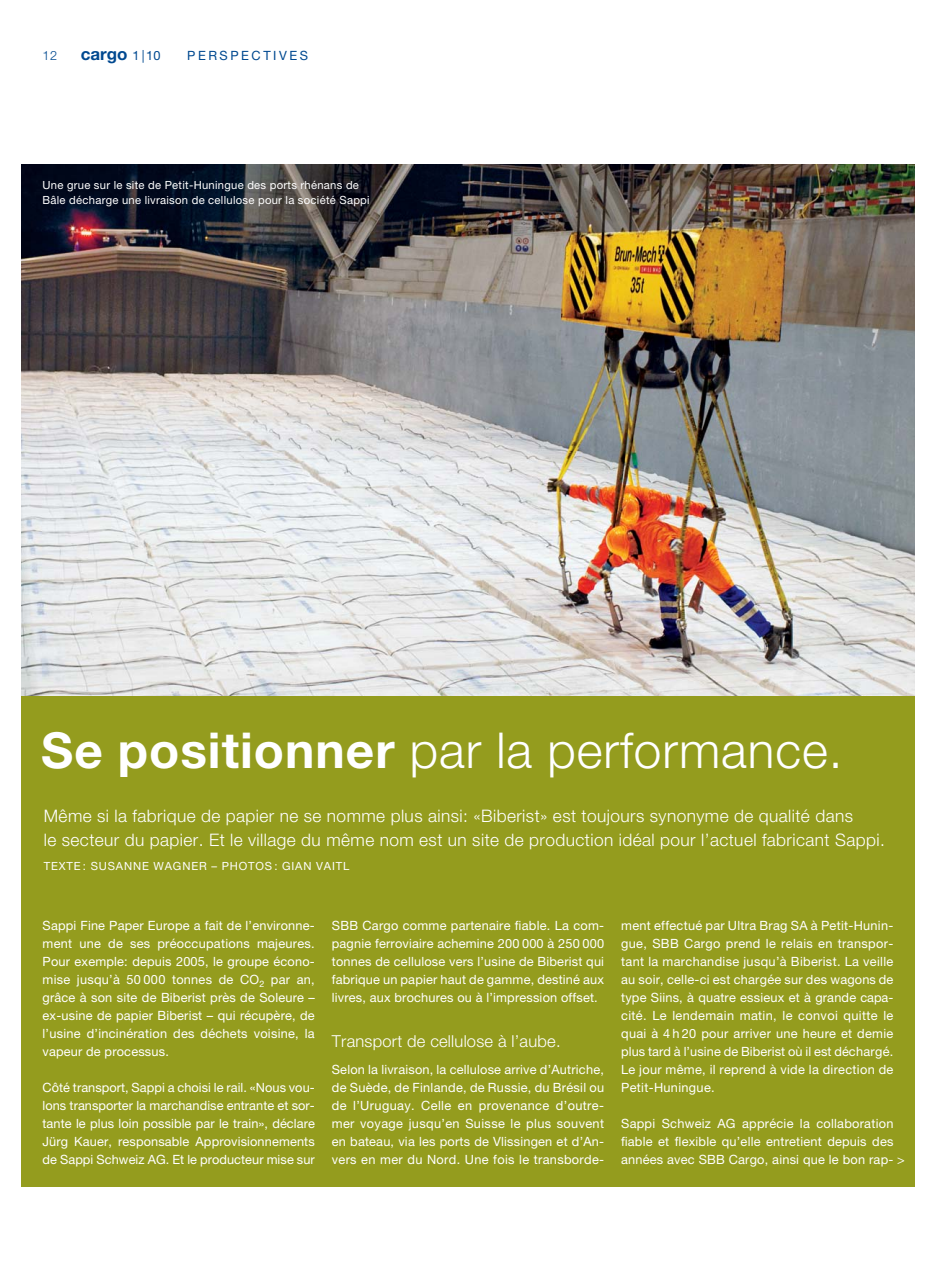
<style>
.page{position:relative;width:936px;height:1263px;background:#fff}
.page>*{position:absolute;margin:0;border:0;box-sizing:border-box;transform-origin:0 0}
.t1{font:300 49.5px "Helvetica Neue LT";letter-spacing:.02em;color:#fff}
.t2{font:300 17.25px/24px "Helvetica Neue LT";letter-spacing:.025em;color:#fff}
.t3{font:700 16.95px "Helvetica Neue LT";color:#004990}
.t4{font:300 16.5px "Helvetica Neue LT";letter-spacing:.015em;color:#fff}
.t5{font:12.75px/18px "Helvetica Neue LT";letter-spacing:.015em;color:#fff;text-align:justify}
.t6{font:12.75px "Helvetica Neue LT";letter-spacing:.2em;color:#004990}
.t7{font:300 12.75px "Helvetica Neue LT";color:#004990}
.t8{font:11.25px/15.8px "Helvetica Neue LT";letter-spacing:.025em;color:#fff}
.t9{font:11.25px "Helvetica Neue LT";letter-spacing:.075em;color:#fff}
.s1{font-weight:400;font-size:12.75px}
.s2{font-weight:700}
</style>
<div class="page">
<img style="left:21px;top:165px;width:893px;height:531px">
<div style="left:21px;top:696px;width:893px;height:490px;background:#949c1e"></div>
<p class="t7" style="left:43px;top:51px;width:16px">12</p>
<h3 class="t3" style="left:81px;top:48px;width:81px">cargo <span class="s1">1 | 10</span></h3>
<p class="t6" style="left:187px;top:51px;width:122px">PERSPECTIVES</p>
<p class="t8" style="left:43px;top:178px;width:329px">Une grue sur le site de Petit-Huningue des ports rhénans de<br>Bâle décharge une livraison de cellulose pour la société Sappi</p>
<h1 class="t1" style="left:41px;top:733px;width:802px"><span class="s2">Se positionner</span> par la performance.</h1>
<h2 class="t2" style="left:44px;top:806px;width:842px">Même si la fabrique de papier ne se nomme plus ainsi: «Biberist» est toujours synonyme de qualité dans<br>le secteur du papier. Et le village du même nom est un site de production idéal pour l’actuel fabricant Sappi.</h2>
<p class="t9" style="left:44px;top:862px;width:307px">TEXTE : SUSANNE WAGNER – PHOTOS : GIAN VAITL</p>
<p class="t5" style="left:43px;top:918px;width:274px">Sappi Fine Paper Europe a fait de l’environne&shy;ment une de ses préoccupations majeures.<br>Pour exemple: depuis 2005, le groupe écono&shy;mise jusqu’à 50 000 tonnes de CO<sub>2</sub> par an, grâce à son site de Biberist près de Soleure – ex-usine de papier Biberist – qui récupère, de l’usine d’incinération des déchets voisine, la vapeur de processus.</p>
<p class="t5" style="left:43px;top:1080px;width:274px">Côté transport, Sappi a choisi le rail. «Nous vou&shy;lons transporter la marchandise entrante et sor&shy;tante le plus loin possible par le train», déclare Jürg Kauer, responsable Approvisionnements de Sappi Schweiz AG. Et le producteur mise sur</p>
<p class="t5" style="left:332px;top:918px;width:274px">SBB Cargo comme partenaire fiable. La com&shy;pagnie ferroviaire achemine 200 000 à 250 000 tonnes de cellulose vers l’usine de Biberist qui fabrique un papier haut de gamme, destiné aux livres, aux brochures ou à l’impression offset.</p>
<p class="t4" style="left:332px;top:1035px;width:230px">Transport de cellulose à l’aube.</p>
<p class="t5" style="left:332px;top:1062px;width:274px">Selon la livraison, la cellulose arrive d’Autriche, de Suède, de Finlande, de Russie, du Brésil ou de l’Uruguay. Celle en provenance d’outre&shy;mer voyage jusqu’en Suisse le plus souvent en bateau, via les ports de Vlissingen et d’An&shy;vers en mer du Nord. Une fois le transborde-</p>
<p class="t5" style="left:621px;top:918px;width:274px">ment effectué par Ultra Brag SA à Petit-Hunin&shy;gue, SBB Cargo prend le relais en transpor&shy;tant la marchandise jusqu’à Biberist. La veille au soir, celle-ci est chargée sur des wagons de type Siins, à quatre essieux et à grande capa&shy;cité. Le lendemain matin, le convoi quitte le quai à 4 h 20 pour arriver une heure et demie plus tard à l’usine de Biberist où il est déchargé.<br>Le jour même, il reprend à vide la direction de Petit-Huningue.</p>
<p class="t5" style="left:621px;top:1116px;width:285px;text-align:left">Sappi Schweiz AG apprécie la collaboration fiable et flexible qu’elle entretient depuis des années avec SBB Cargo, ainsi que le bon rap- &gt;</p>
</div>
